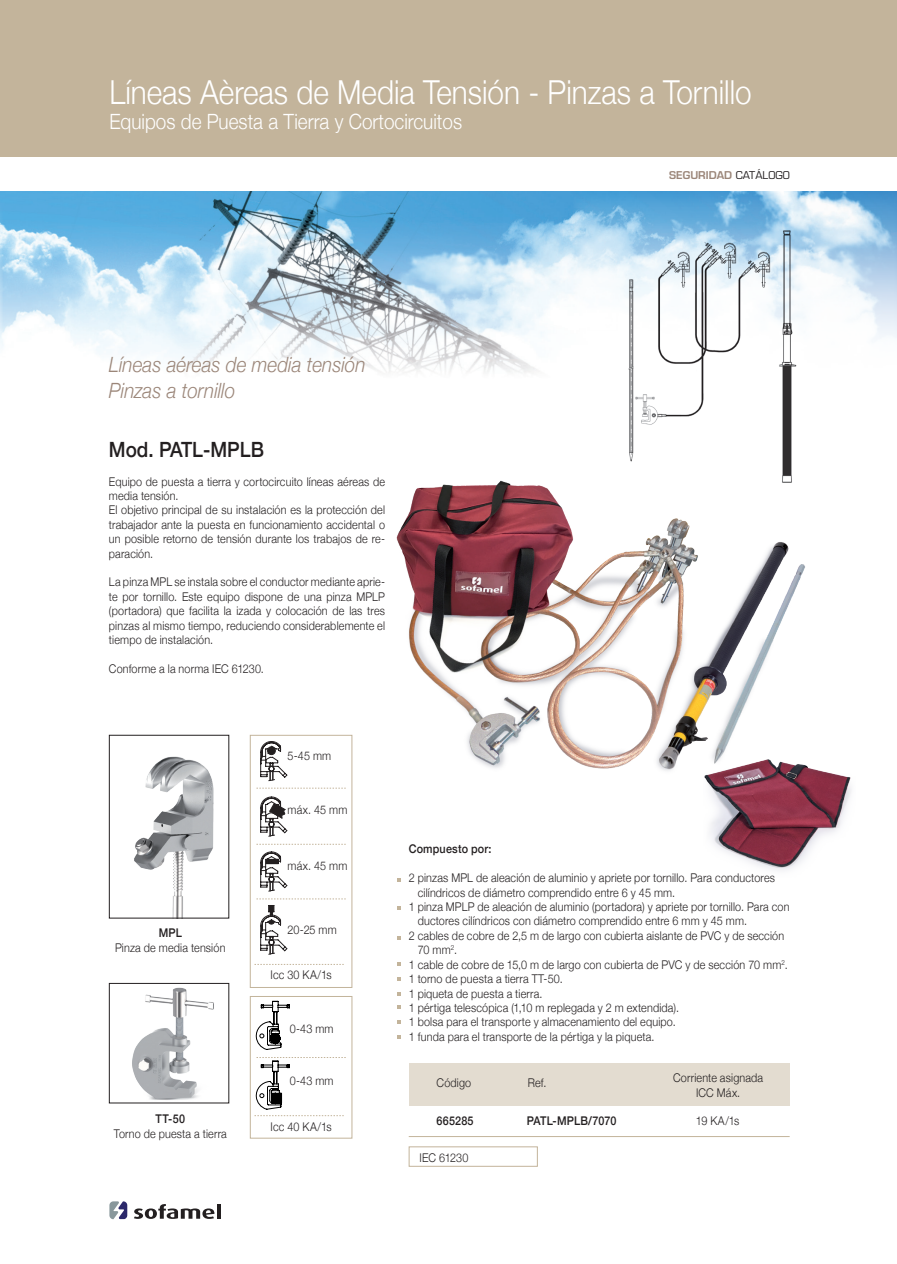
<style>
.page{position:relative;width:897px;height:1264px;background:#fff}
.page>*{position:absolute;margin:0;border:0;box-sizing:border-box;transform-origin:0 0}
.t1{font:300 33px "Helvetica Neue";color:#fff;scale:.9 1}
.t2{font:italic 300 21px/25.2px "Helvetica Neue";color:#9b8679;scale:.9 1}
.t3{font:300 21px "Helvetica Neue";color:#fff;scale:.9 1}
.t4{font:500 21px "Helvetica Neue";color:#231f20;scale:.9 1}
.t5{font:300 12px/14.4px "Helvetica Neue";letter-spacing:.015em;color:#231f20;scale:.9 1}
.t6{font:500 12px "Helvetica Neue";letter-spacing:.015em;color:#231f20;scale:.9 1}
.t7{font:600 10.5px "Eurostile";color:#9b8679}
.s1{font-weight:400;color:#231f20}
</style>
<div class="page">
<svg style="left:134px;top:1204px;width:81px;height:14px"></svg>
<hr style="left:217px;top:1203px;width:4px;height:15px;background:#231f20">
<svg style="left:109px;top:1201px;width:18px;height:17px"></svg>
<div style="left:0;top:0;width:897px;height:157px;background:#c3b49b"></div>
<hr style="left:0;top:191px;width:897px;height:1px;background:#231f20">
<img style="left:0;top:192px;width:573px;height:181px">
<svg style="left:573px;top:191px;width:324px;height:147px"></svg>
<hr style="left:0;top:197px;width:3px;height:194px;background:#fff">
<div style="left:409px;top:1062px;width:380px;height:43px;background:#e3dcd0"></div>
<hr style="left:409px;top:1135px;width:381px;height:1px;background:#c3b49b">
<svg style="left:397px;top:906px;width:3px;height:4px"></svg>
<div style="left:409px;top:1146px;width:129px;height:20px;border:1px solid #c3b49b"></div>
<img style="left:620px;top:228px;width:179px;height:244px">
<img style="left:708px;top:769px;width:143px;height:102px">
<div style="left:250px;top:734px;width:102px;height:253px;border:1px solid #c3b49b"></div>
<svg style="left:256px;top:741px;width:90px;height:213px"></svg>
<div style="left:250px;top:995px;width:102px;height:143px;background:#fff;border:1px solid #c3b49b"></div>
<img style="left:132px;top:987px;width:82px;height:113px">
<div style="left:109px;top:982px;width:120px;height:121px;border:1px solid #231f20"></div>
<img style="left:134px;top:756px;width:80px;height:160px">
<div style="left:109px;top:734px;width:120px;height:184px;border:1px solid #231f20"></div>
<svg style="left:255px;top:1000px;width:91px;height:110px"></svg>
<img style="left:396px;top:472px;width:419px;height:313px">
<h1 class="t1" style="left:109px;top:65px;width:715px">Líneas Aèreas de Media Tensión - Pinzas a Tornillo</h1>
<h2 class="t3" style="left:109px;top:105px;width:393px">Equipos de Puesta a Tierra y Cortocircuitos</h2>
<p class="t7" style="left:669px;top:168px;width:122px">SEGURIDAD <span class="s1">CATÁLOGO</span></p>
<h2 class="t2" style="left:109px;top:351px;width:287px">Líneas aéreas de media tensión<br>Pinzas a tornillo</h2>
<h2 class="t4" style="left:109px;top:432px;width:174px">Mod. PATL-MPLB</h2>
<p class="t5" style="left:109px;top:473px;width:308px">Equipo de puesta a tierra y cortocircuito líneas aéreas de media tensión.<br>El objetivo principal de su instalación es la protección del trabajador ante la puesta en funcionamiento accidental o un posible retorno de tensión durante los trabajos de re&shy;paración.</p>
<p class="t5" style="left:109px;top:574px;width:308px;text-align:justify">La pinza MPL se instala sobre el conductor mediante aprie&shy;te por tornillo. Este equipo dispone de una pinza MPLP (portadora) que facilita la izada y colocación de las tres pinzas al mismo tiempo, reduciendo considerablemente el tiempo de instalación.</p>
<p class="t5" style="left:109px;top:660px;width:174px">Conforme a la norma IEC 61230.</p>
<p class="t6" style="left:159px;top:923px;width:27px">MPL</p>
<p class="t5" style="left:115px;top:939px;width:124px">Pinza de media tensión</p>
<p class="t6" style="left:155px;top:1108px;width:34px">TT-50</p>
<p class="t5" style="left:114px;top:1124px;width:127px">Torno de puesta a tierra</p>
<p class="t5" style="left:288px;top:747px;width:50px">5-45 mm</p>
<p class="t5" style="left:288px;top:801px;width:68px">máx. 45 mm</p>
<p class="t5" style="left:288px;top:857px;width:68px">máx. 45 mm</p>
<p class="t5" style="left:288px;top:921px;width:56px">20-25 mm</p>
<p class="t5" style="left:270px;top:966px;width:69px">Icc 30 KA/1s</p>
<p class="t5" style="left:290px;top:1020px;width:50px">0-43 mm</p>
<p class="t5" style="left:290px;top:1072px;width:50px">0-43 mm</p>
<p class="t5" style="left:270px;top:1117px;width:69px">Icc 40 KA/1s</p>
<p class="t6" style="left:409px;top:839px;width:93px">Compuesto por:</p>
<p class="t5" style="left:409px;top:869px;width:408px">2 pinzas MPL de aleación de aluminio y apriete por tornillo. Para conductores</p>
<p class="t5" style="left:418px;top:884px;width:287px">cilíndricos de diámetro comprendido entre 6 y 45 mm.</p>
<p class="t5" style="left:409px;top:898px;width:425px">1 pinza MPLP de aleación de aluminio (portadora) y apriete por tornillo. Para con</p>
<p class="t5" style="left:418px;top:912px;width:367px">ductores cilíndricos con diámetro comprendido entre 6 mm y 45 mm.</p>
<p class="t5" style="left:409px;top:927px;width:419px">2 cables de cobre de 2,5 m de largo con cubierta aislante de PVC y de sección</p>
<p class="t5" style="left:418px;top:941px;width:45px">70 mm<sup>2</sup>.</p>
<p class="t5" style="left:409px;top:956px;width:423px">1 cable de cobre de 15,0 m de largo con cubierta de PVC y de sección 70 mm<sup>2</sup>.</p>
<p class="t5" style="left:409px;top:970px;width:173px">1 torno de puesta a tierra TT-50.</p>
<p class="t5" style="left:409px;top:984px;width:150px">1 piqueta de puesta a tierra.</p>
<p class="t5" style="left:409px;top:999px;width:302px">1 pértiga telescópica (1,10 m replegada y 2 m extendida).</p>
<p class="t5" style="left:409px;top:1013px;width:298px">1 bolsa para el transporte y almacenamiento del equipo.</p>
<p class="t5" style="left:409px;top:1028px;width:274px">1 funda para el transporte de la pértiga y la piqueta.</p>
<p class="t5" style="left:528px;top:1074px;width:22px">Ref.</p>
<p class="t5" style="left:673px;top:1069px;width:102px;line-height:15px;text-align:center">Corriente asignada<br>ICC Máx.</p>
<p class="t5" style="left:436px;top:1074px;width:40px">Código</p>
<p class="t6" style="left:436px;top:1111px;width:43px">665285</p>
<p class="t6" style="left:527px;top:1111px;width:101px">PATL-MPLB/7070</p>
<p class="t5" style="left:696px;top:1112px;width:50px">19 KA/1s</p>
<p class="t5" style="left:420px;top:1149px;width:56px">IEC 61230</p>
</div>
